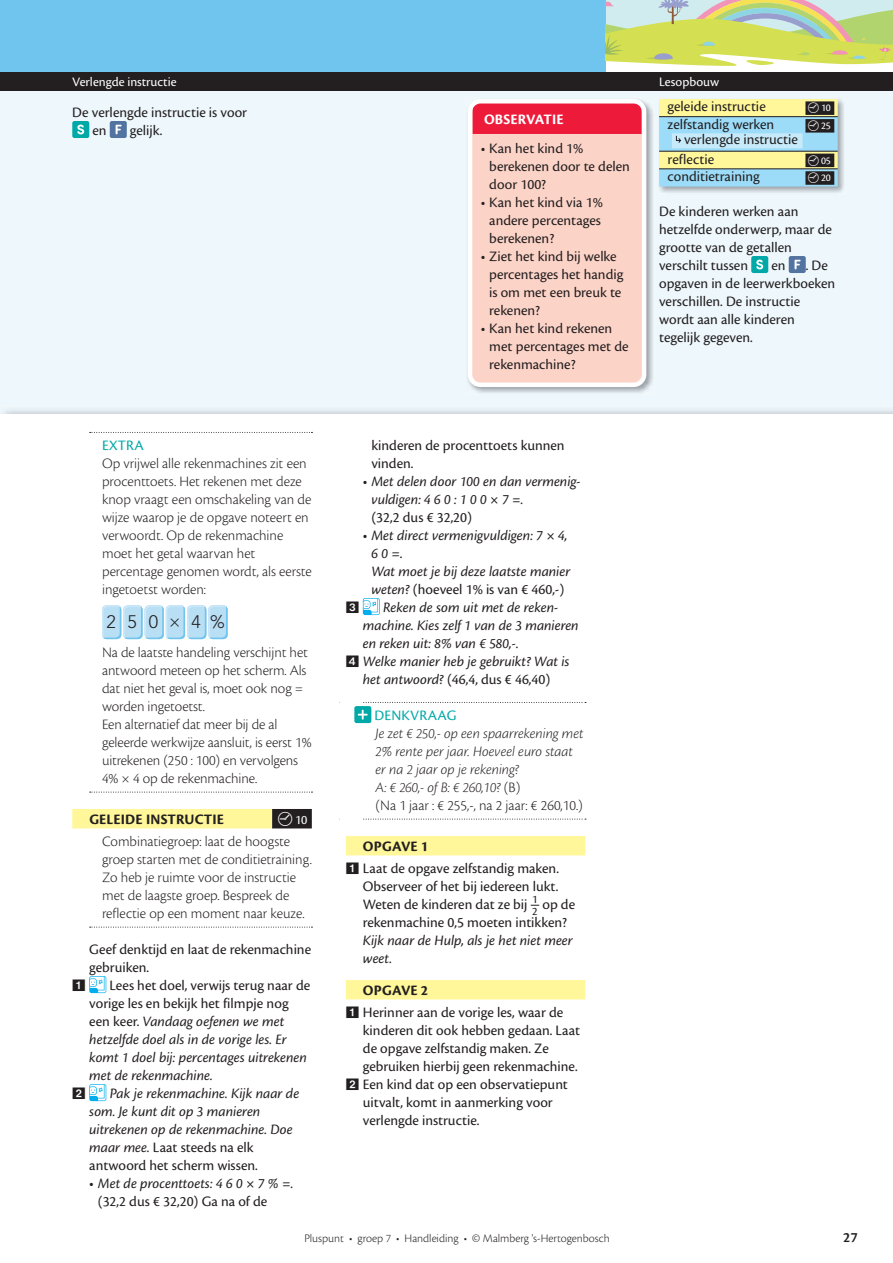
<style>
.page{position:relative;width:893px;height:1263px;background:#fff}
.page>*{position:absolute;margin:0;border:0;box-sizing:border-box;transform-origin:0 0}
.t1{font:300 18px "Avenir LT Std";color:#231f20}
.t2{font:15px/18px "Cronos Pro";color:#231f20}
.t3{font:italic 15px/18px "Cronos Pro";letter-spacing:-.005em;color:#231f20}
.t4{font:300 15px/18px "Cronos Pro";letter-spacing:-.005em;color:#231f20}
.t5{font:italic 300 15px/18px "Cronos Pro";letter-spacing:-.005em;color:#231f20}
.t6{font:700 15px "Cronos Pro";letter-spacing:.015em;color:#231f20}
.t7{font:15px "Cronos Pro";letter-spacing:.01em;color:#00a9a7}
.t8{font:700 15px "Cronos Pro";letter-spacing:.005em;color:#fff}
.t9{font:600 15px "Cronos Pro";color:#231f20}
.t10{font:13.5px "Cronos Pro";color:#fff}
.t11{font:300 12px "Cronos Pro";color:#231f20}
.t12{font:10.8px "Cronos Pro";letter-spacing:-.02em;color:#fff}
.s1{font-style:normal}
.s2{font-style:italic}
</style>
<div class="page">
<div style="left:0;top:77px;width:893px;height:1186px;background:#edf7fc"></div>
<div style="left:0;top:0;width:893px;height:72px;background:#70c5ee"></div>
<div style="left:0;top:72px;width:893px;height:18px;background:#231f20"></div>
<div style="left:0;top:414px;width:893px;height:849px;background:#fff"></div>
<div style="left:272px;top:809px;width:40px;height:19px;background:#231f20"></div>
<div style="left:72px;top:809px;width:200px;height:19px;background:#fff79a"></div>
<svg style="left:89px;top:431px;width:223px;height:2px"></svg>
<svg style="left:89px;top:791px;width:223px;height:2px"></svg>
<svg style="left:102px;top:605px;width:126px;height:34px;background:#b9dff5"></svg>
<svg style="left:89px;top:926px;width:223px;height:2px"></svg>
<div style="left:346px;top:836px;width:239px;height:19px;background:#fff79a"></div>
<div style="left:346px;top:980px;width:239px;height:19px;background:#fff79a"></div>
<svg style="left:363px;top:598px;width:17px;height:17px"></svg>
<svg style="left:363px;top:702px;width:223px;height:1px"></svg>
<svg style="left:363px;top:819px;width:223px;height:1px"></svg>
<div style="left:354px;top:706px;width:17px;height:17px;background:#00a9a7;border-radius:2px"></div>
<svg style="left:358px;top:710px;width:10px;height:10px"></svg>
<div style="left:751px;top:256px;width:17px;height:17px;background:#00a9a7;border-radius:2px"></div>
<svg style="left:756px;top:260px;width:7px;height:9px"></svg>
<div style="left:789px;top:256px;width:17px;height:17px;background:#5373a1;border-radius:2px"></div>
<svg style="left:794px;top:260px;width:7px;height:9px"></svg>
<img style="left:659px;top:99px;width:185px;height:94px">
<svg style="left:659px;top:99px;width:179px;height:87px;background:#b9d5c3"></svg>
<div style="left:805px;top:154px;width:29px;height:13px;background:#231f20"></div>
<div style="left:805px;top:171px;width:29px;height:14px;background:#231f20"></div>
<img style="left:467px;top:100px;width:186px;height:293px">
<div style="left:470px;top:101px;width:174px;height:284px;background:#fcd3c7;border-radius:11px"></div>
<div style="left:472px;top:102px;width:170px;height:32px;background:#ed1a3a"></div>
<div style="left:468px;top:99px;width:178px;height:288px;border:4px solid #fff;border-radius:11px"></div>
<div style="left:72px;top:121px;width:17px;height:17px;background:#00a9a7;border-radius:2px"></div>
<svg style="left:77px;top:125px;width:7px;height:9px"></svg>
<div style="left:110px;top:121px;width:17px;height:17px;background:#5373a1;border-radius:2px"></div>
<svg style="left:116px;top:125px;width:6px;height:9px"></svg>
<svg style="left:606px;top:0;width:287px;height:71px;background:#d2de93"></svg>
<svg style="left:89px;top:976px;width:17px;height:17px"></svg>
<svg style="left:89px;top:1084px;width:17px;height:17px"></svg>
<svg style="left:531px;top:904px;width:8px;height:2px"></svg>
<p class="t10" style="left:72px;top:74px;width:106px">Verlengde instructie</p>
<p class="t2" style="left:92px;top:103px;width:156px;text-indent:-20px">De verlengde instructie is voor en</p>
<p class="t2" style="left:130px;top:121px;width:34px">gelijk.</p>
<p class="t7" style="left:102px;top:437px;width:43px">EXTRA</p>
<p class="t4" style="left:102px;top:454px;width:211px">Op vrijwel alle rekenmachines zit een procenttoets. Het rekenen met deze knop vraagt een omschakeling van de wijze waarop je de opgave noteert en verwoordt. Op de rekenmachine moet het getal waarvan het percentage genomen wordt, als eerste ingetoetst worden :</p>
<p class="t1" style="left:106px;top:611px;width:120px">250×4%</p>
<p class="t4" style="left:102px;top:643px;width:211px">Na de laatste handeling verschijnt het antwoord meteen op het scherm. Als dat niet het geval is, moet ook nog = worden ingetoetst.<br>Een alternatief dat meer bij de al geleerde werkwijze aansluit, is eerst 1% uitrekenen (250 : 100) en vervolgens<br>4% × 4 op de rekenmachine.</p>
<p class="t6" style="left:89px;top:810px;width:136px">GELEIDE INSTRUCTIE</p>
<p class="t10" style="left:278px;top:812px;width:31px"><sub>#</sub>10</p>
<p class="t4" style="left:102px;top:832px;width:211px">Combinatiegroep: laat de hoogste groep starten met de conditietraining.<br>Zo heb je ruimte voor de instructie met de laagste groep. Bespreek de reflectie op een moment naar keuze.</p>
<p class="t2" style="left:89px;top:940px;width:223px">Geef denktijd en laat de rekenmachine gebruiken.</p>
<p class="t3" style="left:89px;top:977px;width:222px;text-indent:20px"><span class="s1">Lees het doel , verwijs terug naar de vorige les en bekijk het filmpje nog een keer.</span> Vandaag oefenen we met hetzelfde doel als in de vorige les. Er komt 1 doel bij: percentages uitrekenen met de rekenmachine.</p>
<p class="t3" style="left:89px;top:1085px;width:212px;text-indent:20px">Pak je rekenmachine. Kijk naar de som. Je kunt dit op 3 manieren uitrekenen op de rekenmachine. Doe maar mee. <span class="s1">Laat steeds na elk antwoord het scherm wissen .</span></p>
<p class="t2" style="left:98px;top:1174px;width:197px;text-indent:-9px">• <span class="s2">Met de procenttoets: 4 6 0</span> × <span class="s2">7 % =. </span>(32,2 dus € 32,20) Ga na of de</p>
<p class="t8" style="left:484px;top:111px;width:81px">OBSERVATIE</p>
<p class="t2" style="left:489px;top:139px;width:142px;text-indent:-9px">• Kan het kind 1% berekenen door te delen door 100?</p>
<p class="t2" style="left:489px;top:193px;width:115px;text-indent:-9px">• Kan het kind via 1% andere percentages berekenen?</p>
<p class="t2" style="left:489px;top:247px;width:136px;text-indent:-9px">• Ziet het kind bij welke percentages het handig is om met een breuk te rekenen?</p>
<p class="t2" style="left:489px;top:319px;width:141px;text-indent:-9px">• Kan het kind rekenen met percentages met de rekenmachine?</p>
<p class="t2" style="left:371px;top:436px;width:195px">kinderen de procenttoets kunnen vinden.</p>
<p class="t3" style="left:371px;top:473px;width:211px;text-indent:-9px"><span class="s1">•</span> Met delen door 100 en dan vermenig&shy;vuldigen: 4 6 0 : 1 0 0 <span class="s1">×</span> 7 =.<br><span class="s1">(32,2 dus € 32,20)</span></p>
<p class="t3" style="left:371px;top:527px;width:200px;text-indent:-9px"><span class="s1">•</span> Met direct vermenigvuldigen: 7 <span class="s1">×</span> 4,<br>6 0 =<span class="s1">.<br></span>Wat moet je bij deze laatste manier weten? <span class="s1">(hoeveel 1% is van € 460,-)</span></p>
<p class="t3" style="left:363px;top:599px;width:217px;text-indent:-17px">✓ Reken de som uit met de reken&shy;machine. Kies zelf 1 van de 3 manieren en reken uit: 8% van € 580,-.</p>
<p class="t3" style="left:346px;top:653px;width:225px;text-align:center">✔ Welke manier heb je gebruikt? Wat is het antwoord? <span class="s1">(46,4 , dus € 46,40)</span></p>
<p class="t7" style="left:375px;top:707px;width:83px">DENKVRAAG</p>
<p class="t5" style="left:376px;top:724px;width:209px">Je zet € 250,- op een spaarrekening met 2% rente per jaar. Hoeveel euro staat er na 2 jaar op je rekening?<br>A: € 260,- of B: € 260,10? <span class="s1">(B )<br>(Na 1 jaar : € 255,-, na 2 jaar: € 260,10.)</span></p>
<p class="t6" style="left:363px;top:837px;width:67px">OPGAVE 1</p>
<p class="t2" style="left:363px;top:859px;width:214px">Laat de opgave zelfstandig maken.<br>Observeer of het bij iedereen lukt.<br>Weten de kinderen dat ze bij op de rekenmachine 0,5 moeten intikken?</p>
<p class="t3" style="left:363px;top:932px;width:211px">Kijk naar de Hulp, als je het niet meer weet.</p>
<p class="t6" style="left:363px;top:981px;width:67px">OPGAVE 2</p>
<p class="t2" style="left:363px;top:1003px;width:219px">Herinner aan de vorige les, waar de kinderen dit ook hebben gedaan. Laat de opgave zelfstandig maken. Ze gebruiken hierbij geen rekenmachine.<br>Een kind dat op een observatiepunt uitvalt, komt in aanmerking voor verlengde instructie.</p>
<p class="t10" style="left:659px;top:74px;width:61px">Lesopbouw</p>
<p class="t2" style="left:668px;top:98px;width:100px">geleide instructie</p>
<p class="t12" style="left:808px;top:102px;width:24px"><sub>#</sub>10</p>
<p class="t2" style="left:668px;top:115px;width:108px">zelfstandig werken</p>
<p class="t12" style="left:808px;top:119px;width:24px"><sub>#</sub>25</p>
<p class="t2" style="left:668px;top:130px;width:132px;line-height:19.2px;text-indent:16px">verlengde instructie reflectie</p>
<p class="t12" style="left:808px;top:154px;width:24px"><sub>#</sub>05</p>
<p class="t2" style="left:668px;top:168px;width:94px">conditietraining</p>
<p class="t12" style="left:808px;top:172px;width:24px"><sub>#</sub>20</p>
<p class="t2" style="left:659px;top:202px;width:174px">De kinderen werken aan hetzelfde onderwerp, maar de grootte van de getallen verschilt tussen</p>
<p class="t2" style="left:659px;top:256px;width:178px;text-indent:147px">. De opgaven in de leerwerkboeken verschillen. De instructie wordt aan alle kinderen tegelijk gegeven.</p>
<p class="t2" style="left:771px;top:256px;width:16px">en</p>
<p class="t11" style="left:304px;top:1231px;width:307px">Pluspunt • groep 7 • Handleiding • © Malmberg 's-Hertogenbosch</p>
<p class="t9" style="left:843px;top:1229px;width:16px">27</p>
</div>
